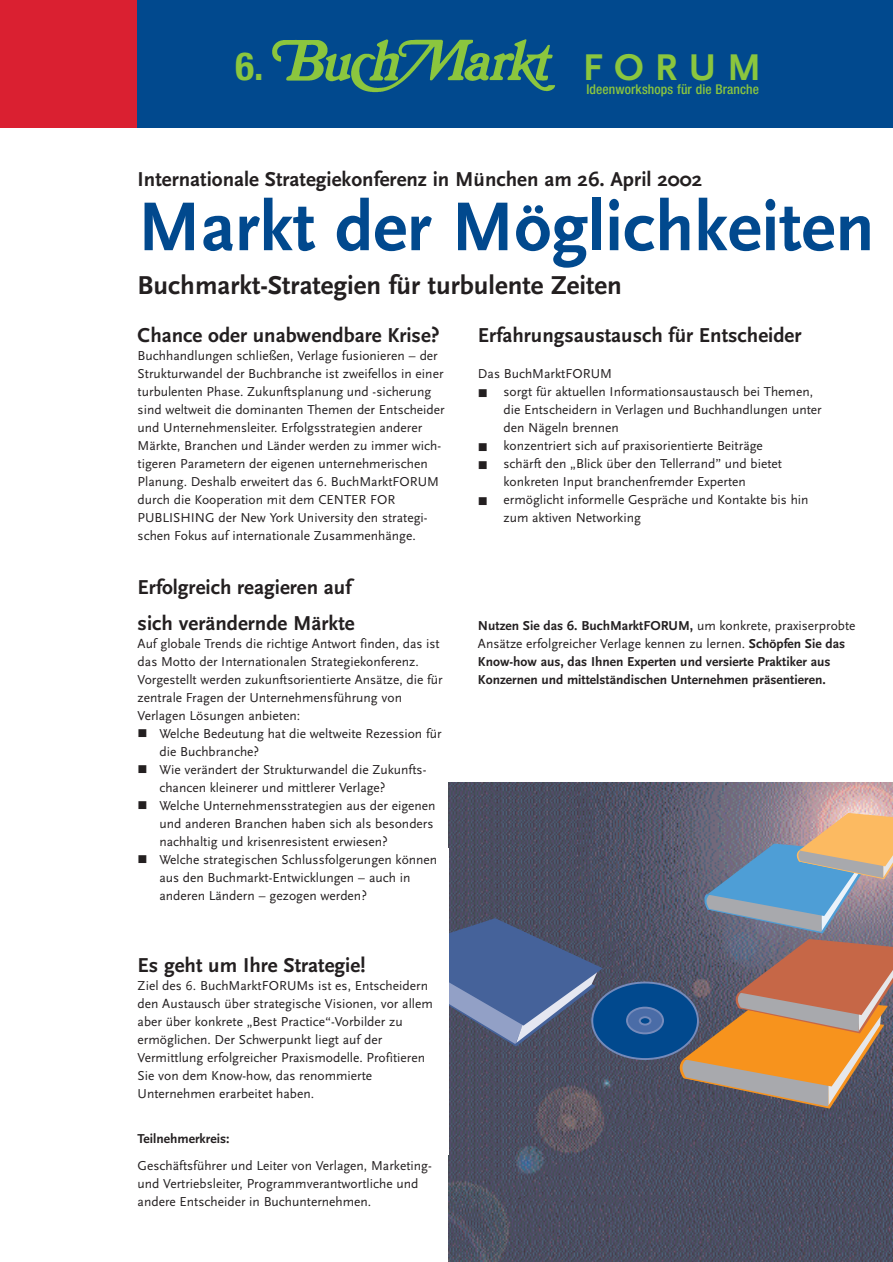
<style>
.page{position:relative;width:893px;height:1262px;background:#fff}
.page>*{position:absolute;margin:0;border:0;box-sizing:border-box;transform-origin:0 0}
.t1{font:700 72px "Scala Sans";color:#01498e}
.t2{font:700 38.85px "Scala Sans";letter-spacing:.285em;color:#8bc63e}
.t3{font:700 condensed 38.85px "Helvetica Neue";color:#8bc63e}
.t4{font:700 27px "Scala Sans";color:#231f20}
.t5{font:700 21px/36px "Scala Sans";color:#231f20}
.t6{font:13.5px/18px "Scala Sans";color:#231f20}
.t7{font:700 13.5px/18px "Scala Sans";color:#231f20}
.t8{font:500 condensed 13.5px "Helvetica Neue";letter-spacing:.01em;color:#8bc63e}
.s1{font-weight:400}
</style>
<div class="page">
<div style="left:0;top:0;width:892px;height:128px;background:#01498e"></div>
<div style="left:0;top:0;width:136px;height:128px;background:#da2031"></div>
<img style="left:448px;top:782px;width:444px;height:479px">
<svg style="left:448px;top:813px;width:444px;height:295px;background:#706b75"></svg>
<h2 class="t3" style="left:235px;top:52px;width:29px">6.</h2>
<h2 class="t2" style="left:582px;top:51px;width:180px">FORUM</h2>
<p class="t8" style="left:586px;top:85px;width:174px">Ideenworkshops für die Branche</p>
<h3 class="t5" style="left:138px;top:162px;width:566px">Internationale Strategiekonferenz in München am 26. April 2002</h3>
<h1 class="t1" style="left:138px;top:198px;width:738px">Markt der Möglichkeiten</h1>
<h3 class="t4" style="left:138px;top:274px;width:486px">Buchmarkt-Strategien für turbulente Zeiten</h3>
<h3 class="t5" style="left:138px;top:319px;width:303px">Chance oder unabwendbare Krise?</h3>
<h3 class="t5" style="left:478px;top:319px;width:325px">Erfahrungsaustausch für Entscheider</h3>
<p class="t6" style="left:138px;top:348px;width:309px">Buchhandlungen schließen, Verlage fusionieren – der Strukturwandel der Buchbranche ist zweifellos in einer turbulenten Phase. Zukunftsplanung und -sicherung sind weltweit die dominanten Themen der Entscheider und Unternehmensleiter. Erfolgsstrategien anderer Märkte, Branchen und Länder werden zu immer wich&shy;tigeren Parametern der eigenen unternehmerischen Planung. Deshalb erweitert das 6. BuchMarktFORUM durch die Kooperation mit dem CENTER FOR PUBLISHING der New York University den strategi&shy;schen Fokus auf internationale Zusammenhänge.</p>
<h3 class="t5" style="left:138px;top:571px;width:219px">Erfolgreich reagieren auf sich verändernde Märkte</h3>
<p class="t6" style="left:138px;top:636px;width:307px">Auf globale Trends die richtige Antwort finden, das ist das Motto der Internationalen Strategiekonferenz.<br>Vorgestellt werden zukunftsorientierte Ansätze, die für zentrale Fragen der Unternehmensführung von Verlagen Lösungen anbieten:</p>
<p class="t6" style="left:159px;top:726px;width:284px">Welche Bedeutung hat die weltweite Rezession für die Buchbranche?<br>Wie verändert der Strukturwandel die Zukunfts&shy;chancen kleinerer und mittlerer Verlage?<br>Welche Unternehmensstrategien aus der eigenen und anderen Branchen haben sich als besonders nachhaltig und krisenresistent erwiesen?<br>Welche strategischen Schlussfolgerungen können aus den Buchmarkt-Entwicklungen – auch in anderen Ländern – gezogen werden?</p>
<p class="t6" style="left:503px;top:366px;width:320px;text-indent:-26px">Das BuchMarktFORUM<br>sorgt für aktuellen Informationsaustausch bei Themen, die Entscheidern in Verlagen und Buchhandlungen unter den Nägeln brennen<br>konzentriert sich auf praxisorientierte Beiträge<br>schärft den „Blick über den Tellerrand” und bietet konkreten Input branchenfremder Experten<br>ermöglicht informelle Gespräche und Kontakte bis hin zum aktiven Networking</p>
<p class="t7" style="left:478px;top:618px;width:379px">Nutzen Sie das 6. BuchMarktFORUM, <span class="s1">um konkrete, praxiserprobte Ansätze erfolgreicher Verlage kennen zu lernen.</span> Schöpfen Sie das Know-how aus, das Ihnen Experten und versierte Praktiker aus Konzernen und mittelständischen Unternehmen präsentieren.</p>
<h3 class="t5" style="left:138px;top:949px;width:230px">Es geht um Ihre Strategie!</h3>
<p class="t6" style="left:138px;top:978px;width:297px">Ziel des 6. BuchMarktFORUMs ist es, Entscheidern den Austausch über strategische Visionen, vor allem aber über konkrete „Best Practice“-Vorbilder zu ermöglichen. Der Schwerpunkt liegt auf der Vermittlung erfolgreicher Praxismodelle. Profitieren Sie von dem Know-how, das renommierte Unternehmen erarbeitet haben.</p>
<p class="t7" style="left:138px;top:1131px;width:93px">Teilnehmerkreis:</p>
<p class="t6" style="left:138px;top:1158px;width:296px">Geschäftsführer und Leiter von Verlagen, Marketing&shy;und Vertriebsleiter, Programmverantwortliche und andere Entscheider in Buchunternehmen.</p>
</div>
